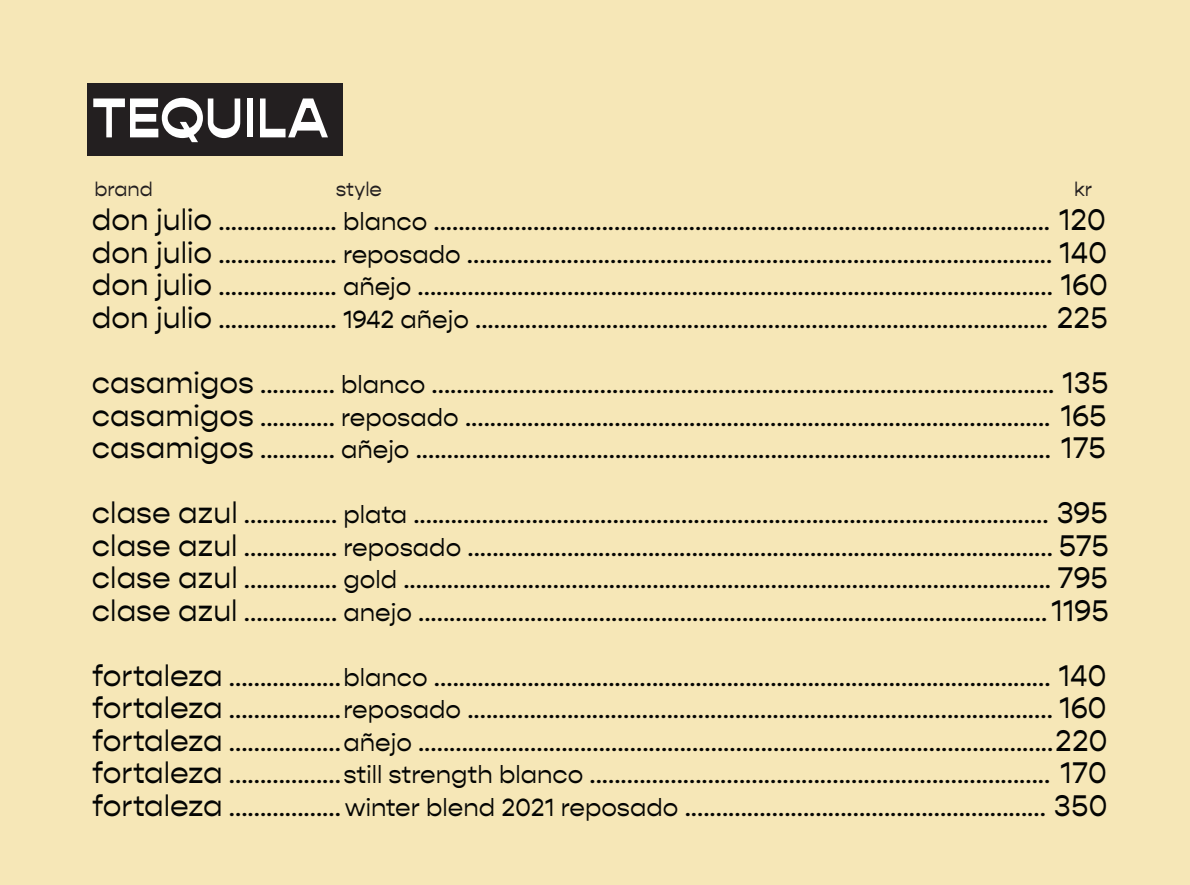
<style>
.page{position:relative;width:1190px;height:885px;background:#fff}
.page>*{position:absolute;margin:0;border:0;box-sizing:border-box;transform-origin:0 0}
.t1{font:700 56.25px "Gopher Display";color:#fff}
.t2{font:25px/32.5px "Gopher";color:#040503;text-align:justify}
.t3{font:20px "Gopher";color:#231f20}
.s1{font-size:30px}
</style>
<div class="page">
<div style="left:0;top:0;width:1189px;height:885px;background:#f6e7b7"></div>
<div style="left:87px;top:83px;width:255px;height:73px;background:#231f20"></div>
<h1 class="t1" style="left:92px;top:84px;width:238px">TEQUILA</h1>
<p class="t3" style="left:94px;top:178px;width:60px">brand</p>
<p class="t3" style="left:336px;top:178px;width:48px">style</p>
<p class="t3" style="left:1073px;top:178px;width:20px">kr</p>
<p class="t2" style="left:92px;top:206px;width:1017px"><span class="s1">don julio</span> ................... blanco ................................................................................................... <span class="s1">120 don julio</span> ................... reposado .............................................................................................. <span class="s1">140 don julio</span> ................... añejo ...................................................................................................... <span class="s1">160 don julio</span> ................... 1942 añejo ............................................................................................ <span class="s1">225</span></p>
<p class="t2" style="left:92px;top:368px;width:1017px"><span class="s1">casamigos</span> ............ blanco .................................................................................................... <span class="s1">135 casamigos</span> ............ reposado .............................................................................................. <span class="s1">165 casamigos</span> ............ añejo ...................................................................................................... <span class="s1">175</span></p>
<p class="t2" style="left:92px;top:498px;width:1018px"><span class="s1">clase azul</span> ............... plata ...................................................................................................... <span class="s1">395 clase azul</span> ............... reposado .............................................................................................. <span class="s1">575 clase azul</span> ............... gold ........................................................................................................ <span class="s1">795 clase azul</span> ............... anejo ..................................................................................................... <span class="s1">1195</span></p>
<p class="t2" style="left:92px;top:661px;width:1017px"><span class="s1">fortaleza</span> ..................blanco ................................................................................................... <span class="s1">140 fortaleza</span> ..................reposado .............................................................................................. <span class="s1">160 fortaleza</span> ..................añejo ......................................................................................................<span class="s1">220 fortaleza</span> ..................still strength blanco .......................................................................... <span class="s1">170 fortaleza</span> .................. winter blend 2021 reposado .......................................................... <span class="s1">350</span></p>
</div>
